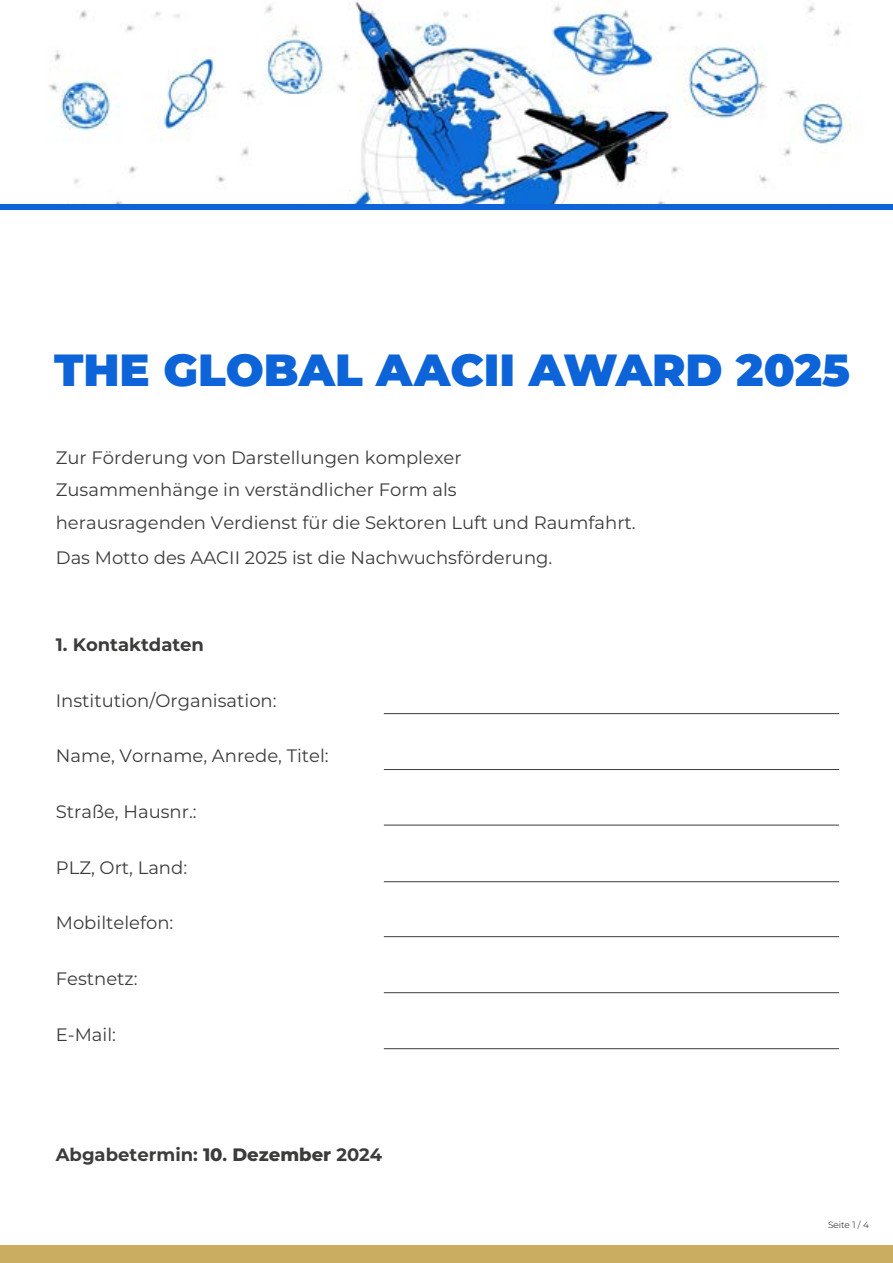
<style>
.page{position:relative;width:893px;height:1263px;background:#fff}
.page>*{position:absolute;margin:0;border:0;box-sizing:border-box;transform-origin:0 0}
.t1{font:900 45px "Montserrat";color:#0d64d8}
.t2{font:18px/32.5px "Montserrat";color:#3c3c3b}
.t3{font:700 18px "Montserrat";color:#3c3c3b}
.t4{font:300 9px "Montserrat";color:#000}
.s1{font-weight:800}
</style>
<div class="page">
<img style="left:48px;top:1px;width:806px;height:203px">
<div style="left:0;top:1246px;width:893px;height:17px;background:#caad61"></div>
<hr style="left:384px;top:713px;width:455px;height:1px;background:#3c3c3b">
<hr style="left:384px;top:769px;width:455px;height:1px;background:#3c3c3b">
<hr style="left:384px;top:825px;width:455px;height:1px;background:#3c3c3b">
<hr style="left:384px;top:881px;width:455px;height:1px;background:#3c3c3b">
<hr style="left:384px;top:936px;width:455px;height:1px;background:#3c3c3b">
<hr style="left:384px;top:992px;width:455px;height:1px;background:#3c3c3b">
<hr style="left:384px;top:1048px;width:455px;height:1px;background:#3c3c3b">
<div style="left:0;top:204px;width:893px;height:5px;background:#0d64d8"></div>
<h1 class="t1" style="left:54px;top:336px;width:797px">THE GLOBAL AACII AWARD 2025</h1>
<p class="t2" style="left:56px;top:440px;width:581px">Zur Förderung von Darstellungen komplexer<br>Zusammenhänge in verständlicher Form als<br>herausragenden Verdienst für die Sektoren Luft und Raumfahrt.</p>
<p class="t2" style="left:56px;top:541px;width:498px">Das Motto des AACII 2025 ist die Nachwuchsförderung.</p>
<p class="t3" style="left:56px;top:631px;width:150px">1. Kontaktdaten</p>
<p class="t2" style="left:56px;top:683px;width:222px">Institution/Organisation:</p>
<p class="t2" style="left:56px;top:739px;width:274px">Name, Vorname, Anrede, Titel:</p>
<p class="t2" style="left:56px;top:794px;width:142px">Straße, Hausnr.:</p>
<p class="t2" style="left:56px;top:850px;width:133px">PLZ, Ort, Land:</p>
<p class="t2" style="left:56px;top:906px;width:119px">Mobiltelefon:</p>
<p class="t2" style="left:56px;top:962px;width:83px">Festnetz:</p>
<p class="t2" style="left:56px;top:1017px;width:62px">E-Mail:</p>
<p class="t3" style="left:56px;top:1141px;width:328px">Abgabetermin: <span class="s1">10</span>. <span class="s1">Dezember</span> 2024</p>
<p class="t4" style="left:828px;top:1218px;width:42px">Seite 1 / 4</p>
</div>
